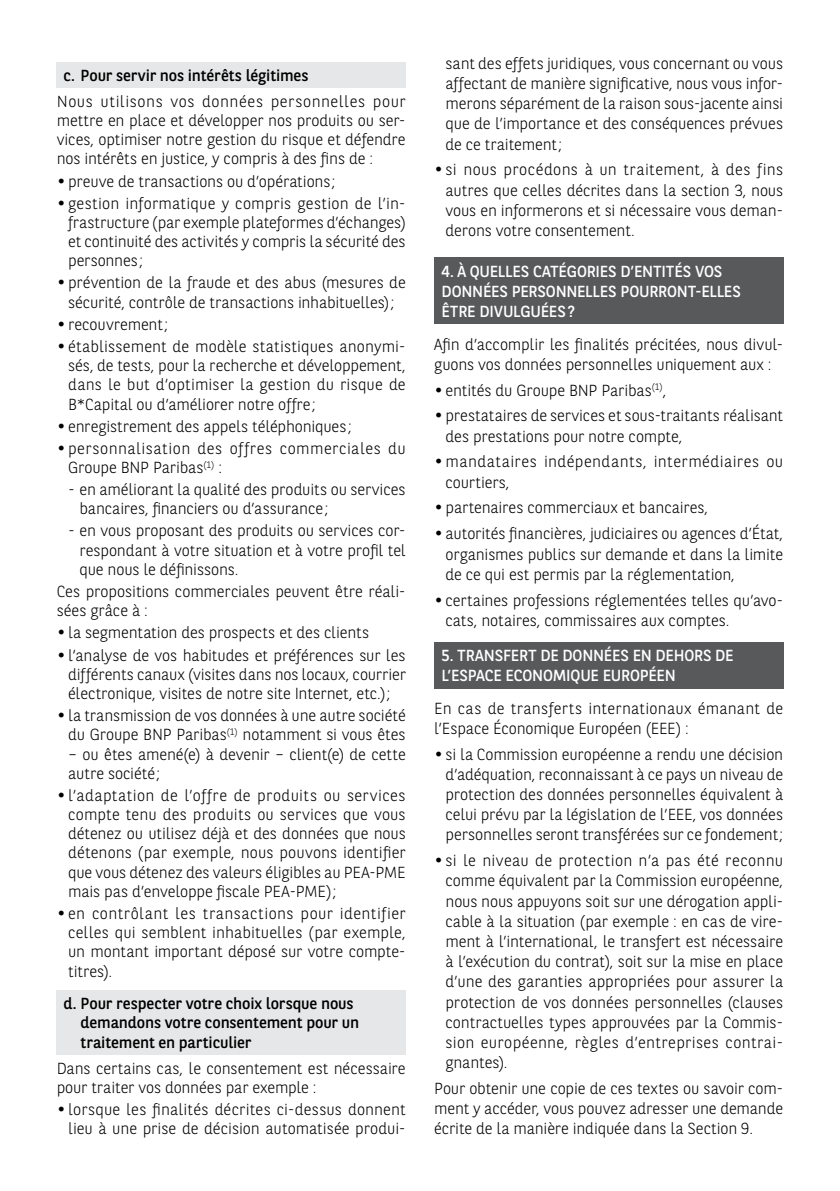
<style>
.page{position:relative;width:840px;height:1191px;background:#fff}
.page>*{position:absolute;margin:0;border:0;box-sizing:border-box;transform-origin:0 0}
.t1{font:300 16px/20.2px "BNPP Sans";letter-spacing:-.005em;color:#000;text-align:justify}
.t2{font:16px/20px "BNPP Sans";letter-spacing:-.015em;color:#fff}
.t3{font:16px/19.2px "BNPP Sans";letter-spacing:-.005em;color:#000}
.t4{font:300 16px/19.2px "BNPP Sans";letter-spacing:.03em;color:#000}
.t5{font:300 16px/20.2px "BNPP Sans";letter-spacing:.025em;color:#000}
.s1{font-size:24px}
</style>
<div class="page">
<div style="left:57px;top:62px;width:348px;height:26px;background:#e6e7e8"></div>
<div style="left:57px;top:991px;width:348px;height:64px;background:#e6e7e8"></div>
<div style="left:434px;top:257px;width:348px;height:67px;background:#58595b"></div>
<div style="left:434px;top:641px;width:348px;height:47px;background:#58595b"></div>
<p class="t3" style="left:63px;top:65px;width:246px">c. Pour servir nos intérêts légitimes</p>
<p class="t1" style="left:57px;top:91px;width:350px;line-height:19.2px">Nous utilisons vos données personnelles pour mettre en place et développer nos produits ou ser&shy;vices, optimiser notre gestion du risque et défendre nos intérêts en justice, y compris à des fins de :</p>
<p class="t1" style="left:57px;top:170px;width:280px"><span class="s1">•</span> preuve de transactions ou d’opérations;</p>
<p class="t1" style="left:68px;top:193px;width:339px;line-height:19.2px;text-indent:-11px"><span class="s1">•</span> gestion informatique y compris gestion de l’in&shy;frastructure (par exemple plateformes d’échanges) et continuité des activités y compris la sécurité des personnes;</p>
<p class="t1" style="left:57px;top:272px;width:350px;line-height:19.2px;text-align:center"><span class="s1">•</span> prévention de la fraude et des abus (mesures de sécurité, contrôle de transactions inhabituelles);</p>
<p class="t1" style="left:57px;top:313px;width:113px"><span class="s1">•</span>recouvrement;</p>
<p class="t1" style="left:68px;top:336px;width:339px;line-height:19.2px;text-indent:-11px"><span class="s1">•</span> établissement de modèle statistiques anonymi&shy;sés, de tests, pour la recherche et développement, dans le but d’optimiser la gestion du risque de B*Capital ou d’améliorer notre offre;</p>
<p class="t1" style="left:57px;top:415px;width:296px"><span class="s1">•</span> enregistrement des appels téléphoniques;</p>
<p class="t4" style="left:68px;top:438px;width:339px;text-indent:-11px"><span class="s1">•</span>personnalisation des offres commerciales du<br>Groupe BNP Paribas<sup>(1)</sup> :</p>
<p class="t1" style="left:79px;top:479px;width:328px;line-height:19.2px;text-indent:-11px">- en améliorant la qualité des produits ou services bancaires, financiers ou d’assurance;</p>
<p class="t1" style="left:79px;top:520px;width:327px;line-height:19.2px;text-indent:-11px">- en vous proposant des produits ou services cor&shy;respondant à votre situation et à votre profil tel que nous le définissons.</p>
<p class="t1" style="left:57px;top:581px;width:350px;line-height:19.2px">Ces propositions commerciales peuvent être réali&shy;sées grâce à :</p>
<p class="t1" style="left:57px;top:622px;width:314px"><span class="s1">•</span>la segmentation des prospects et des clients</p>
<p class="t1" style="left:68px;top:644px;width:339px;line-height:19.2px;text-indent:-11px"><span class="s1">•</span>l’analyse de vos habitudes et préférences sur les différents canaux (visites dans nos locaux, courrier électronique, visites de notre site Internet, etc.);</p>
<p class="t1" style="left:57px;top:705px;width:350px;line-height:19.2px;text-align:right"><span class="s1">•</span>la transmission de vos données à une autre société du Groupe BNP Paribas<sup>(1)</sup> notamment si vous êtes</p>
<p class="t1" style="left:68px;top:743px;width:339px;line-height:19.2px">– ou êtes amené(e) à devenir – client(e) de cette autre société;</p>
<p class="t1" style="left:68px;top:785px;width:339px;line-height:19.2px;text-indent:-11px"><span class="s1">•</span>l’adaptation de l’offre de produits ou services compte tenu des produits ou services que vous détenez ou utilisez déjà et des données que nous détenons (par exemple, nous pouvons identifier que vous détenez des valeurs éligibles au PEA-PME mais pas d’enveloppe fiscale PEA-PME);</p>
<p class="t1" style="left:68px;top:903px;width:339px;line-height:19.2px;text-indent:-11px"><span class="s1">•</span>en contrôlant les transactions pour identifier celles qui semblent inhabituelles (par exemple, un montant important déposé sur votre compte&shy;titres).</p>
<p class="t3" style="left:81px;top:993px;width:280px;text-indent:-17px">d. Pour respecter votre choix lorsque nous demandons votre consentement pour un traitement en particulier</p>
<p class="t1" style="left:57px;top:1057px;width:350px;line-height:19.2px">Dans certains cas, le consentement est nécessaire pour traiter vos données par exemple :</p>
<p class="t1" style="left:57px;top:1099px;width:350px;line-height:19.2px;text-align:right"><span class="s1">•</span>lorsque les finalités décrites ci-dessus donnent lieu à une prise de décision automatisée produi-</p>
<p class="t1" style="left:445px;top:52px;width:339px">sant des effets juridiques, vous concernant ou vous affectant de manière significative, nous vous infor&shy;merons séparément de la raison sous-jacente ainsi que de l’importance et des conséquences prévues de ce traitement;</p>
<p class="t1" style="left:445px;top:159px;width:339px;text-indent:-11px"><span class="s1">•</span> si nous procédons à un traitement, à des fins autres que celles décrites dans la section 3, nous vous en informerons et si nécessaire vous deman&shy;derons votre consentement.</p>
<p class="t2" style="left:441px;top:261px;width:301px">4. À QUELLES CATÉGORIES D’ENTITÉS VOS<br>DONNÉES PERSONNELLES POURRONT-ELLES<br>ÊTRE DIVULGUÉES?</p>
<p class="t1" style="left:434px;top:333px;width:350px">Afin d’accomplir les finalités précitées, nous divul&shy;guons vos données personnelles uniquement aux :</p>
<p class="t1" style="left:434px;top:379px;width:233px"><span class="s1">•</span> entités du Groupe BNP Paribas<sup>(1)</sup>,</p>
<p class="t1" style="left:445px;top:405px;width:339px;text-indent:-11px"><span class="s1">•</span> prestataires de services et sous-traitants réalisant des prestations pour notre compte,</p>
<p class="t5" style="left:445px;top:451px;width:339px;text-indent:-11px"><span class="s1">•</span>mandataires indépendants, intermédiaires ou courtiers,</p>
<p class="t1" style="left:434px;top:497px;width:275px"><span class="s1">•</span> partenaires commerciaux et bancaires,</p>
<p class="t1" style="left:445px;top:523px;width:339px;text-indent:-11px"><span class="s1">•</span> autorités financières, judiciaires ou agences d’État, organismes publics sur demande et dans la limite de ce qui est permis par la réglementation,</p>
<p class="t1" style="left:445px;top:589px;width:339px;text-indent:-11px"><span class="s1">•</span> certaines professions réglementées telles qu’avo&shy;cats, notaires, commissaires aux comptes.</p>
<p class="t2" style="left:441px;top:645px;width:293px">5. TRANSFERT DE DONNÉES EN DEHORS DE<br>L’ESPACE ECONOMIQUE EUROPÉEN</p>
<p class="t1" style="left:434px;top:697px;width:350px">En cas de transferts internationaux émanant de l’Espace Économique Européen (EEE) :</p>
<p class="t1" style="left:445px;top:743px;width:339px;text-indent:-11px"><span class="s1">•</span> si la Commission européenne a rendu une décision d’adéquation, reconnaissant à ce pays un niveau de protection des données personnelles équivalent à celui prévu par la législation de l’EEE, vos données personnelles seront transférées sur ce fondement;</p>
<p class="t1" style="left:445px;top:850px;width:339px;text-indent:-11px"><span class="s1">•</span> si le niveau de protection n’a pas été reconnu comme équivalent par la Commission européenne, nous nous appuyons soit sur une dérogation appli&shy;cable à la situation (par exemple : en cas de vire&shy;ment à l’international, le transfert est nécessaire à l’exécution du contrat), soit sur la mise en place d’une des garanties appropriées pour assurer la protection de vos données personnelles (clauses contractuelles types approuvées par la Commis&shy;sion européenne, règles d’entreprises contrai&shy;gnantes).</p>
<p class="t1" style="left:434px;top:1077px;width:350px">Pour obtenir une copie de ces textes ou savoir com&shy;ment y accéder, vous pouvez adresser une demande écrite de la manière indiquée dans la Section 9.</p>
</div>
